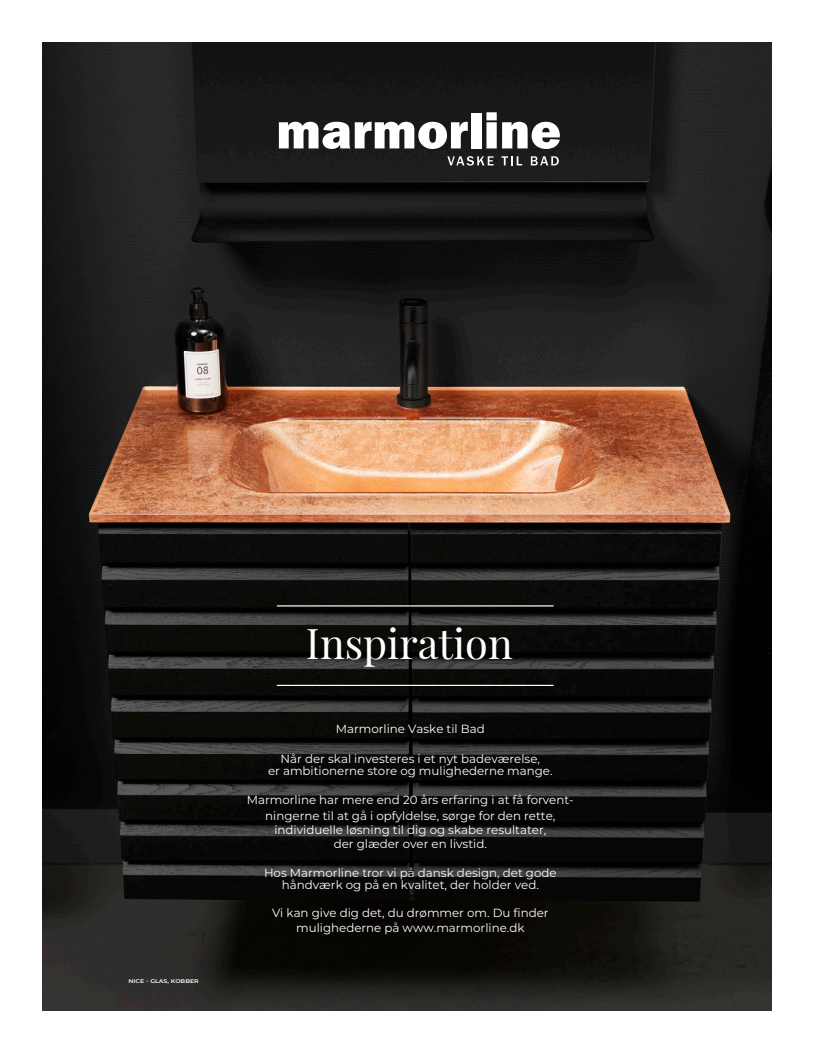
<style>
.page{position:relative;width:815px;height:1053px;background:#fff}
.page>*{position:absolute;margin:0;border:0;box-sizing:border-box;transform-origin:0 0}
.t1{font:41.38px "Playfair Display";color:#fff}
.t2{font:11.88px/12.2px "Montserrat";color:#fff;text-align:center}
.t3{font:600 5.38px "Montserrat";color:#fff;scale:1.17 1}
</style>
<div class="page">
<img style="left:43px;top:43px;width:729px;height:967px">
<svg style="left:279px;top:122px;width:189px;height:27px"></svg>
<div style="left:471px;top:113px;width:10px;height:35px;background:#fff"></div>
<svg style="left:486px;top:112px;width:74px;height:37px"></svg>
<svg style="left:447px;top:156px;width:47px;height:9px"></svg>
<svg style="left:501px;top:156px;width:21px;height:9px"></svg>
<svg style="left:531px;top:156px;width:28px;height:9px"></svg>
<hr style="left:277px;top:605px;width:277px;height:1px;background:#fff">
<hr style="left:277px;top:684px;width:277px;height:2px;background:#fff">
<p class="t3" style="left:129px;top:976px;width:62px">NICE - GLAS, KOBBER</p>
<h1 class="t1" style="left:306px;top:610px;width:208px">Inspiration</h1>
<p class="t2" style="left:336px;top:721px;width:150px">Marmorline Vaske til Bad</p>
<p class="t2" style="left:268px;top:752px;width:286px">Når der skal investeres i et nyt badeværelse,<br>er ambitionerne store og mulighederne mange.</p>
<p class="t2" style="left:247px;top:790px;width:328px;line-height:16.2px">Marmorline har mere end 20 års erfaring i at få forvent&shy;ningerne til at gå i opfyldelse, sørge for den rette,</p>
<p class="t2" style="left:274px;top:822px;width:273px;line-height:14.2px">individuelle løsning til dig og skabe resultater, der glæder over en livstid.</p>
<p class="t2" style="left:264px;top:865px;width:294px">Hos Marmorline tror vi på dansk design, det gode håndværk og på en kvalitet, der holder ved.</p>
<p class="t2" style="left:272px;top:905px;width:278px;line-height:14.2px">Vi kan give dig det, du drømmer om. Du finder mulighederne på www.marmorline.dk</p>
</div>
